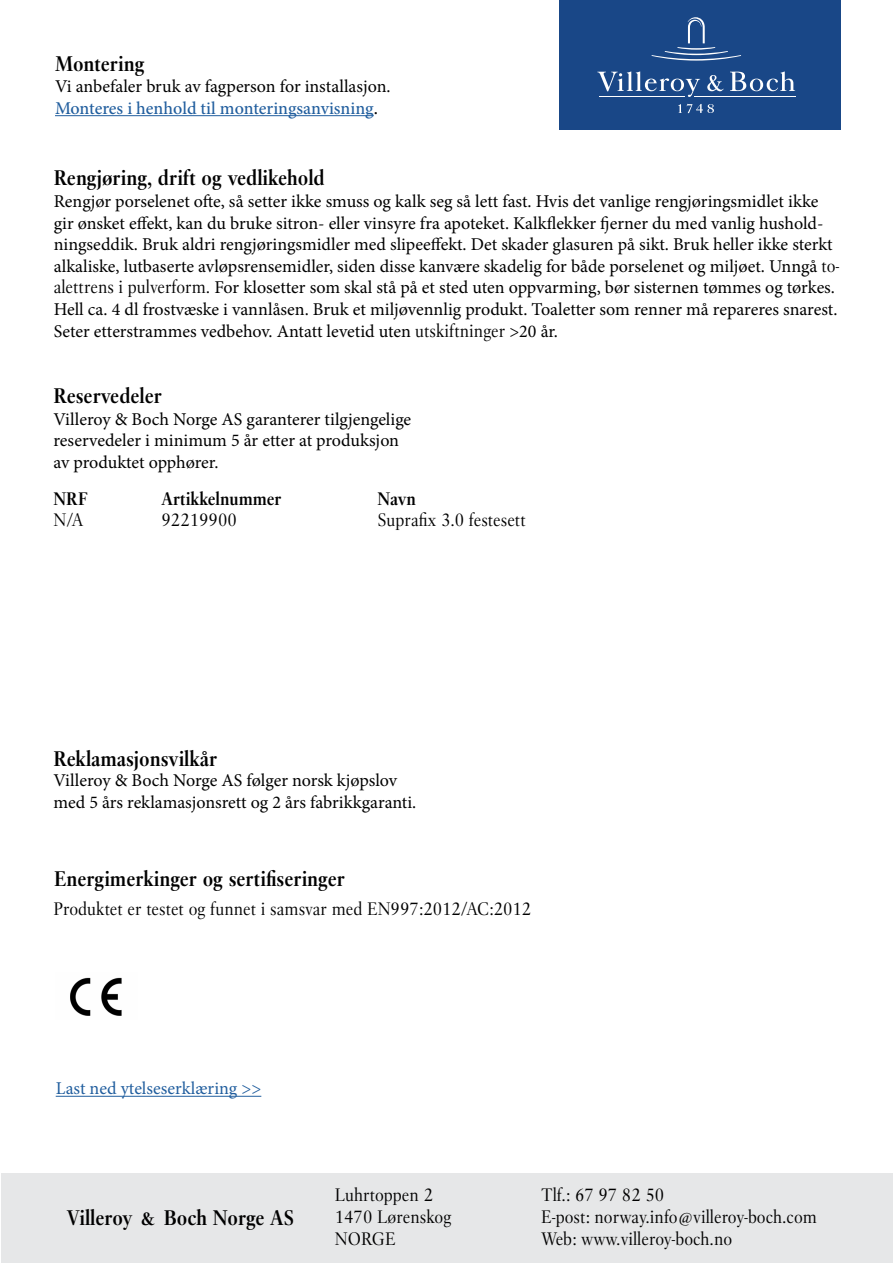
<style>
.page{position:relative;width:893px;height:1263px;background:#fff}
.page>*{position:absolute;margin:0;border:0;box-sizing:border-box;transform-origin:0 0}
.t1{font:700 21px "Villeroy Boch";color:#000}
.t2{font:18px/21.6px "Minion Pro";color:#000}
.t3{font:18px/21.6px "Villeroy Boch";color:#000}
.t4{font:18px "Minion Pro";color:#215e9e}
.t5{font:700 18px "Villeroy Boch";color:#000}
.s1{font-weight:500;color:#215e9e}
.s2{font-weight:500}
.s3{font-family:"Villeroy Boch"}
</style>
<div class="page">
<div style="left:559px;top:0;width:282px;height:129px;background:#194787"></div>
<svg style="left:652px;top:17px;width:89px;height:44px"></svg>
<svg style="left:678px;top:104px;width:36px;height:9px"></svg>
<hr style="left:694px;top:96px;width:101px;height:1px;background:#fff">
<svg style="left:730px;top:71px;width:65px;height:20px"></svg>
<svg style="left:597px;top:71px;width:103px;height:26px"></svg>
<svg style="left:707px;top:75px;width:17px;height:16px"></svg>
<div style="left:1px;top:1174px;width:892px;height:89px;background:#e6e7e8"></div>
<hr style="left:55px;top:115px;width:319px;height:1px;background:#215e9e">
<img style="left:70px;top:977px;width:52px;height:39px">
<hr style="left:56px;top:1096px;width:205px;height:1px;background:#215e9e">
<p class="t1" style="left:55px;top:50px;width:91px">Montering</p>
<p class="t2" style="left:55px;top:76px;width:337px">Vi anbefaler bruk av fagperson for installasjon.<br><span class="s1">Monteres i henhold til monteringsanvisning</span><span class="s2">.</span></p>
<p class="t1" style="left:54px;top:165px;width:273px">Rengjøring, drift og vedlikehold</p>
<p class="t2" style="left:54px;top:191px;width:787px">Rengjør porselenet ofte, så setter ikke smuss og kalk seg så lett fast. Hvis det vanlige rengjøringsmidlet ikke gir ønsket effekt, kan du bruke sitron- eller vinsyre fra apoteket. Kalkflekker fjerner du med vanlig hushold&shy;ningseddik. Bruk aldri rengjøringsmidler med slipeeffekt. Det skader glasuren på sikt. Bruk heller ikke sterkt alkaliske, lutbaserte avløpsrensemidler, siden disse kanvære skadelig for både porselenet og miljøet. Unngå <span class="s3">to&shy;alettrens i pulverform.</span> For klosetter som skal stå på et sted uten oppvarming, bør sisternen tømmes og tørkes.<br>Hell ca. 4 dl frostvæske i vannlåsen. Bruk et miljøvennlig produkt. Toaletter som renner må repareres snarest.<br>Seter etterstrammes vedbehov. Antatt levetid uten <span class="s3">utskiftninger</span> &gt;20 år.</p>
<p class="t1" style="left:54px;top:383px;width:110px">Reservedeler</p>
<p class="t2" style="left:54px;top:408px;width:359px">Villeroy &amp; Boch Norge AS garanterer tilgjengelige reservedeler i minimum 5 år etter at produksjon av produktet opphører.</p>
<p class="t5" style="left:54px;top:487px;width:36px">NRF</p>
<p class="t5" style="left:162px;top:487px;width:122px">Artikkelnummer</p>
<p class="t5" style="left:378px;top:487px;width:40px">Navn</p>
<p class="t3" style="left:54px;top:509px;width:31px">N/A</p>
<p class="t3" style="left:162px;top:509px;width:77px">92219900</p>
<p class="t3" style="left:378px;top:509px;width:150px">Suprafix 3.0 festesett</p>
<p class="t1" style="left:54px;top:745px;width:165px">Reklamasjonsvilkår</p>
<p class="t2" style="left:54px;top:769px;width:364px">Villeroy &amp; Boch Norge AS følger norsk kjøpslov med 5 års reklamasjonsrett og 2 års fabrikkgaranti.</p>
<p class="t1" style="left:54px;top:865px;width:292px">Energimerkinger og sertifiseringer</p>
<p class="t3" style="left:54px;top:898px;width:479px">Produktet er testet og funnet i samsvar med EN997:2012/AC:2012</p>
<p class="t4" style="left:56px;top:1077px;width:207px">Last ned ytelseserklæring &gt;&gt;</p>
<p class="t1" style="left:67px;top:1204px;width:229px">Villeroy &amp; Boch Norge AS</p>
<p class="t3" style="left:335px;top:1184px;width:118px">Luhrtoppen 2<br>1470 Lørenskog<br>NORGE</p>
<p class="t3" style="left:541px;top:1184px;width:277px">Tlf.: 67 97 82 50<br>E-post: norway.info@villeroy-boch.com<br>Web: www.villeroy-boch.no</p>
</div>
